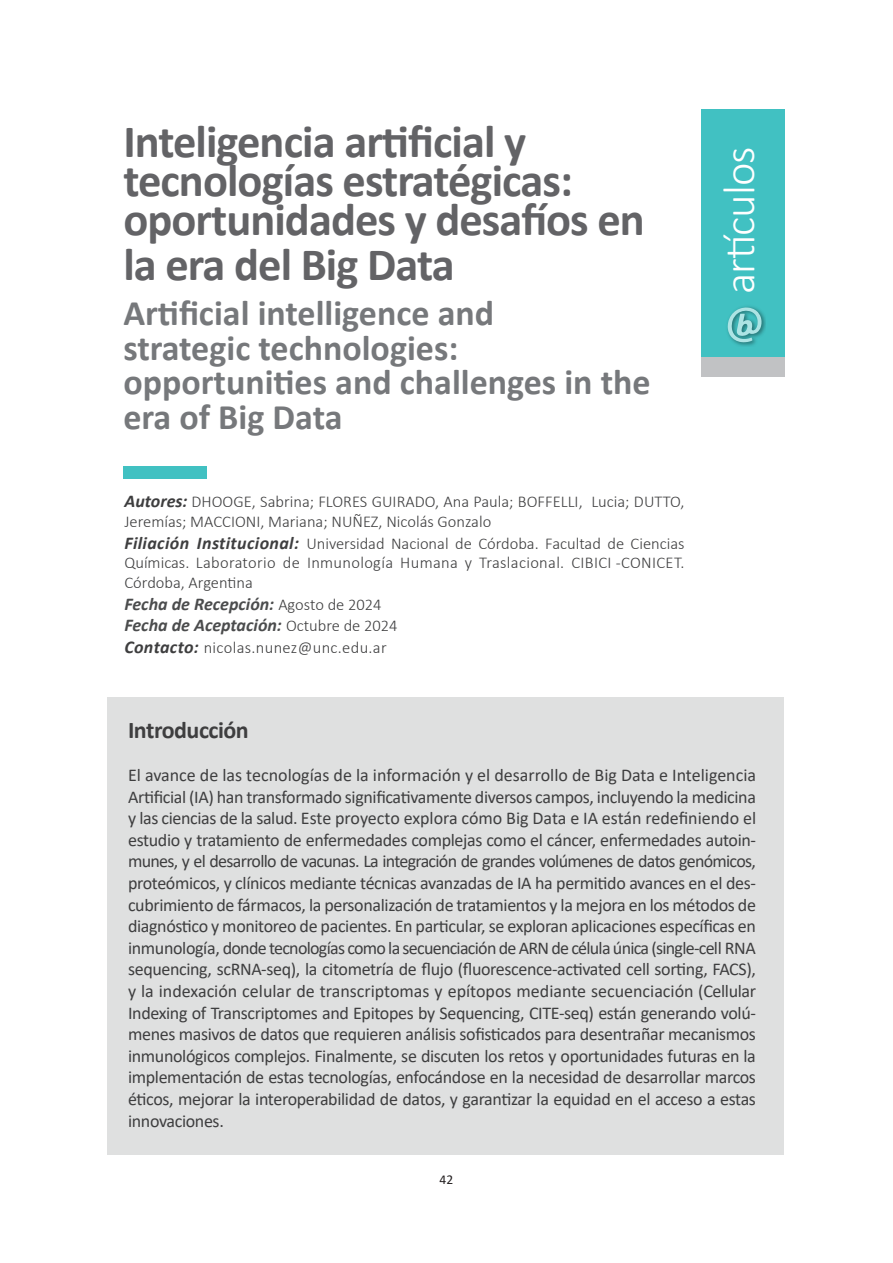
<style>
.page{position:relative;width:893px;height:1263px;background:#fff}
.page>*{position:absolute;margin:0;border:0;box-sizing:border-box;transform-origin:0 0}
.t1{font:700 46.5px/45px "Calibri";letter-spacing:-.02em;color:#636366}
.t2{font:300 45px "Calibri";letter-spacing:-.02em;color:#fff}
.t3{font:700 36px/34.5px "Calibri";color:#76787b}
.t4{font:700 24px "Calibri";letter-spacing:-.02em;color:#3e3e3f}
.t5{font:18px/21.6px "Calibri";letter-spacing:-.02em;color:#3e3e3f;text-align:justify}
.t6{font:italic 700 18px "Calibri";color:#4b4c4d}
.t7{font:300 16.5px/19.8px "Calibri";color:#3e3e3f}
.t8{font:300 16.5px "Calibri";letter-spacing:.02em;color:#3e3e3f}
.t9{font:13.5px "Calibri";color:#231f20}
.s1{font-weight:700;font-style:italic;font-size:18px}
.s2{font-weight:300;font-style:normal;font-size:16.5px;color:#3e3e3f}
</style>
<div class="page">
<div style="left:123px;top:467px;width:84px;height:12px;background:#41c1c2"></div>
<div style="left:702px;top:356px;width:83px;height:20px;background:#c1c2c4"></div>
<div style="left:702px;top:109px;width:83px;height:247px;background:#41c1c2"></div>
<img style="left:727px;top:306px;width:25px;height:25px">
<svg style="left:728px;top:307px;width:38px;height:39px"></svg>
<div style="left:107px;top:697px;width:677px;height:458px;background:#dfe0e0"></div>
<p class="t1" style="left:123px;top:119px;width:404px">Inteligencia artificial y</p>
<p class="t1" style="left:123px;top:158px;width:451px">tecnologías estratégicas:</p>
<p class="t1" style="left:123px;top:197px;width:523px">oportunidades y desafíos en la era del Big Data</p>
<p class="t3" style="left:123px;top:295px;width:372px">Artificial intelligence and</p>
<p class="t3" style="left:123px;top:330px;width:336px">strategic technologies:</p>
<p class="t3" style="left:123px;top:364px;width:529px">opportunities and challenges in the era of Big Data</p>
<p class="t7" style="left:124px;top:492px;width:562px"><span class="s1">Autores:</span> DHOOGE, Sabrina; FLORES GUIRADO, Ana Paula; BOFFELLI, Lucia; DUTTO,<br>Jeremías; MACCIONI, Mariana; NUÑEZ, Nicolás Gonzalo</p>
<p class="t7" style="left:124px;top:533px;width:562px;text-align:justify"><span class="s1">Filiación Institucional:</span> Universidad Nacional de Córdoba. Facultad de Ciencias Químicas. Laboratorio de Inmunología Humana y Traslacional. CIBICI -CONICET.<br>Córdoba, Argentina</p>
<p class="t6" style="left:124px;top:591px;width:259px">Fecha de Recepción: <span class="s2">Agosto de 2024</span></p>
<p class="t6" style="left:124px;top:613px;width:275px">Fecha de Aceptación: <span class="s2">Octubre de 2024</span></p>
<p class="t8" style="left:124px;top:637px;width:264px"><span class="s1">Contacto:</span> nicolas.nunez@unc.edu.ar</p>
<p class="t2" style="left:711px;top:294px;width:150px;rotate:-90deg">artículos</p>
<p class="t4" style="left:128px;top:713px;width:122px">Introducción</p>
<p class="t5" style="left:128px;top:764px;width:630px">El avance de las tecnologías de la información y el desarrollo de Big Data e Inteligencia Artificial (IA) han transformado significativamente diversos campos, incluyendo la medicina y las ciencias de la salud. Este proyecto explora cómo Big Data e IA están redefiniendo el estudio y tratamiento de enfermedades complejas como el cáncer, enfermedades autoin&shy;munes, y el desarrollo de vacunas. La integración de grandes volúmenes de datos genómicos, proteómicos, y clínicos mediante técnicas avanzadas de IA ha permitido avances en el des&shy;cubrimiento de fármacos, la personalización de tratamientos y la mejora en los métodos de diagnóstico y monitoreo de pacientes. En particular, se exploran aplicaciones específicas en inmunología, donde tecnologías como la secuenciación de ARN de célula única (single-cell RNA sequencing, scRNA-seq), la citometría de flujo (fluorescence-activated cell sorting, FACS), y la indexación celular de transcriptomas y epítopos mediante secuenciación (Cellular Indexing of Transcriptomes and Epitopes by Sequencing, CITE-seq) están generando volú&shy;menes masivos de datos que requieren análisis sofisticados para desentrañar mecanismos inmunológicos complejos. Finalmente, se discuten los retos y oportunidades futuras en la implementación de estas tecnologías, enfocándose en la necesidad de desarrollar marcos éticos, mejorar la interoperabilidad de datos, y garantizar la equidad en el acceso a estas innovaciones.</p>
<p class="t9" style="left:440px;top:1170px;width:15px">42</p>
</div>
